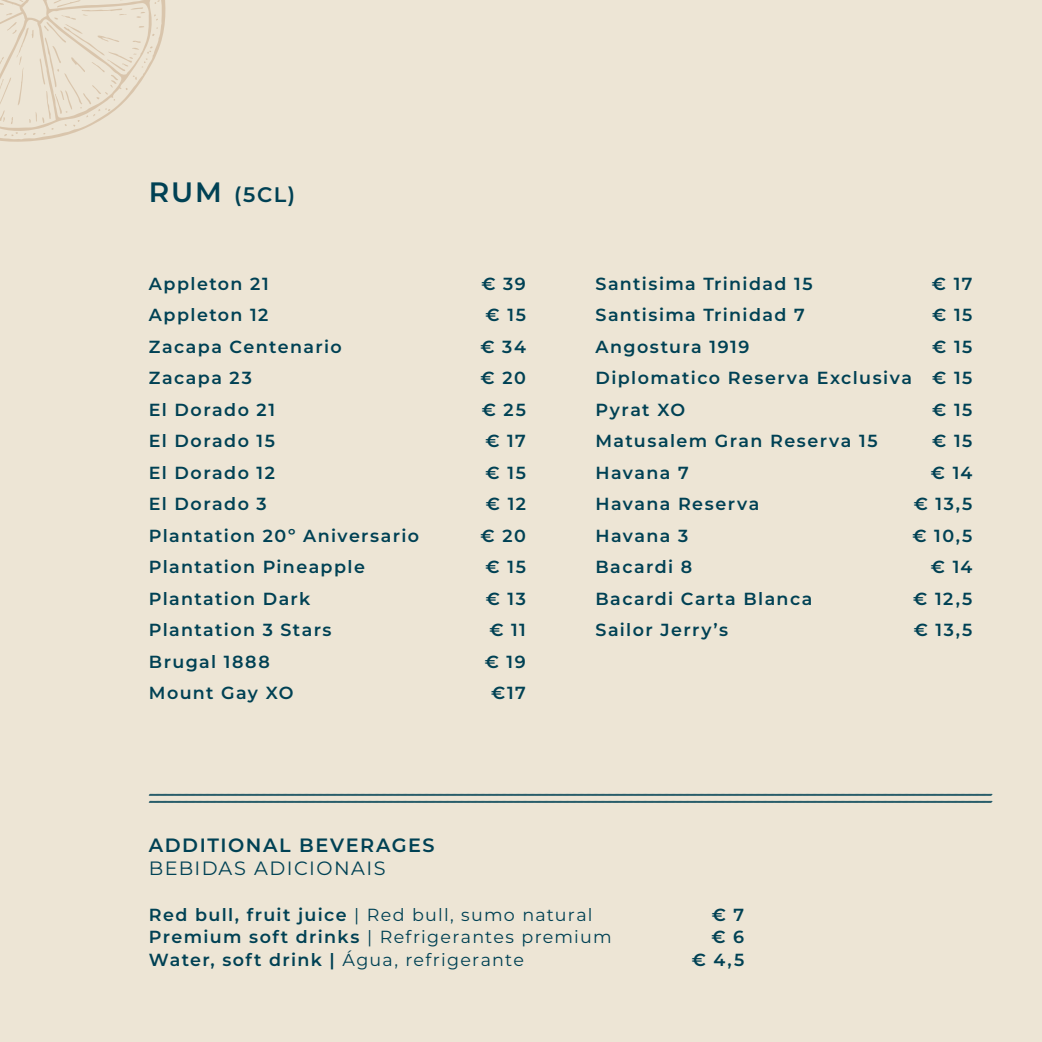
<style>
.page{position:relative;width:1042px;height:1042px;background:#ede5d5}
.page>*{position:absolute;margin:0;border:0;box-sizing:border-box;transform-origin:0 0}
.t1{font:600 21px "Montserrat";color:#004154}
.t2{font:600 19.25px "Montserrat";letter-spacing:.08em;color:#004154}
.t3{font:19.25px "Montserrat";letter-spacing:.075em;color:#004154}
.t4{font:600 17.5px/31.5px "Montserrat";letter-spacing:.08em;color:#004154;text-align:justify}
.t5{font:17.5px "Montserrat";letter-spacing:.07em;color:#004154}
.s1{font-size:28px}
.s2{font-weight:600}
</style>
<div class="page">
<svg style="left:0;top:0;width:166px;height:142px"></svg>
<svg style="left:148px;top:793px;width:844px;height:10px"></svg>
<p class="t1" style="left:149px;top:181px;width:148px"><span class="s1">RUM</span> (5CL)</p>
<p class="t4" style="left:149px;top:267px;width:121px">Appleton 21</p>
<p class="t4" style="left:481px;top:267px;width:46px">€ 39</p>
<p class="t4" style="left:149px;top:299px;width:121px">Appleton 12</p>
<p class="t4" style="left:485px;top:299px;width:42px">€ 15</p>
<p class="t4" style="left:149px;top:330px;width:194px">Zacapa Centenario</p>
<p class="t4" style="left:480px;top:330px;width:47px">€ 34</p>
<p class="t4" style="left:149px;top:362px;width:105px">Zacapa 23</p>
<p class="t4" style="left:480px;top:362px;width:47px">€ 20</p>
<p class="t4" style="left:149px;top:393px;width:128px">El Dorado 21</p>
<p class="t4" style="left:482px;top:393px;width:46px">€ 25</p>
<p class="t4" style="left:149px;top:425px;width:128px">El Dorado 15</p>
<p class="t4" style="left:485px;top:425px;width:42px">€ 17</p>
<p class="t4" style="left:149px;top:456px;width:128px">El Dorado 12</p>
<p class="t4" style="left:485px;top:456px;width:42px">€ 15</p>
<p class="t4" style="left:149px;top:488px;width:119px">El Dorado 3</p>
<p class="t4" style="left:486px;top:488px;width:42px">€ 12</p>
<p class="t4" style="left:149px;top:519px;width:272px">Plantation 20º Aniversario</p>
<p class="t4" style="left:480px;top:519px;width:47px">€ 20</p>
<p class="t4" style="left:149px;top:551px;width:218px">Plantation Pineapple</p>
<p class="t4" style="left:485px;top:551px;width:42px">€ 15</p>
<p class="t4" style="left:149px;top:582px;width:163px">Plantation Dark</p>
<p class="t4" style="left:486px;top:582px;width:42px">€ 13</p>
<p class="t4" style="left:149px;top:614px;width:184px">Plantation 3 Stars</p>
<p class="t4" style="left:489px;top:614px;width:38px">€ 11</p>
<p class="t4" style="left:149px;top:645px;width:123px">Brugal 1888</p>
<p class="t4" style="left:485px;top:645px;width:43px">€ 19</p>
<p class="t4" style="left:149px;top:677px;width:146px">Mount Gay XO</p>
<p class="t4" style="left:491px;top:677px;width:36px">€17</p>
<p class="t4" style="left:595px;top:267px;width:219px">Santisima Trinidad 15</p>
<p class="t4" style="left:932px;top:267px;width:42px">€ 17</p>
<p class="t4" style="left:595px;top:299px;width:211px">Santisima Trinidad 7</p>
<p class="t4" style="left:932px;top:299px;width:42px">€ 15</p>
<p class="t4" style="left:595px;top:330px;width:156px">Angostura 1919</p>
<p class="t4" style="left:595px;top:330px;width:379px;text-indent:337px">€ 15<br>Diplomatico Reserva Exclusiva € 15<br>Pyrat XO</p>
<p class="t4" style="left:932px;top:393px;width:42px">€ 15</p>
<p class="t4" style="left:595px;top:425px;width:284px">Matusalem Gran Reserva 15</p>
<p class="t4" style="left:932px;top:425px;width:42px">€ 15</p>
<p class="t4" style="left:595px;top:456px;width:95px">Havana 7</p>
<p class="t4" style="left:931px;top:456px;width:43px">€ 14</p>
<p class="t4" style="left:595px;top:488px;width:165px">Havana Reserva</p>
<p class="t4" style="left:913px;top:488px;width:60px">€ 13,5</p>
<p class="t4" style="left:595px;top:519px;width:94px">Havana 3</p>
<p class="t4" style="left:912px;top:519px;width:62px">€ 10,5</p>
<p class="t4" style="left:595px;top:551px;width:98px">Bacardi 8</p>
<p class="t4" style="left:931px;top:551px;width:43px">€ 14</p>
<p class="t4" style="left:595px;top:582px;width:218px">Bacardi Carta Blanca</p>
<p class="t4" style="left:913px;top:582px;width:61px">€ 12,5</p>
<p class="t4" style="left:595px;top:614px;width:134px">Sailor Jerry’s</p>
<p class="t4" style="left:913px;top:614px;width:60px">€ 13,5</p>
<p class="t2" style="left:149px;top:832px;width:287px">ADDITIONAL BEVERAGES</p>
<p class="t3" style="left:149px;top:855px;width:238px">BEBIDAS ADICIONAIS</p>
<p class="t5" style="left:149px;top:902px;width:445px"><span class="s2">Red bull, fruit juice</span> | Red bull, sumo natural</p>
<p class="t4" style="left:712px;top:898px;width:34px">€ 7</p>
<p class="t5" style="left:149px;top:925px;width:464px"><span class="s2">Premium soft drinks</span> | Refrigerantes premium</p>
<p class="t4" style="left:711px;top:921px;width:34px">€ 6</p>
<p class="t5" style="left:149px;top:948px;width:376px"><span class="s2">Water, soft drink |</span> Água, refrigerante</p>
<p class="t4" style="left:692px;top:943px;width:54px">€ 4,5</p>
</div>
